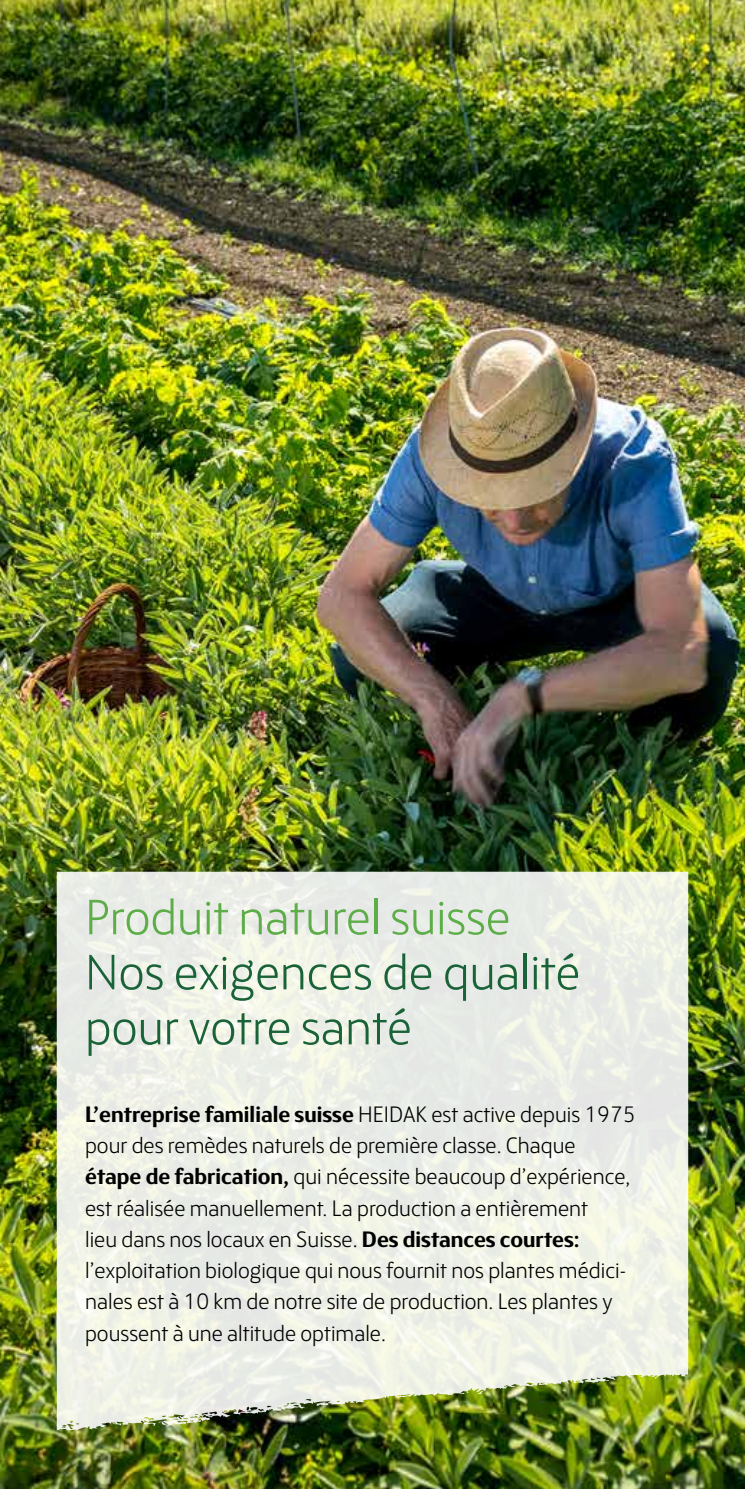
<style>
.page{position:relative;width:745px;height:1489px;background:#fff}
.page>*{position:absolute;margin:0;border:0;box-sizing:border-box;transform-origin:0 0}
.t1{font:300 50px/55px "FS Blake";color:#1a6338}
.t2{font:300 50px "FS Blake";color:#5dad48}
.t3{font:300 22.5px/31.2px "FS Blake";color:#000}
.s1{font-weight:700}
</style>
<div class="page">
<img style="left:0;top:0;width:744px;height:1488px">
<svg style="left:57px;top:871px;width:630px;height:559px;background:#e5e9dc"></svg>
<h1 class="t2" style="left:85px;top:882px;width:426px">Produit naturel suisse</h1>
<h1 class="t1" style="left:85px;top:941px;width:496px">Nos exigences de qualité pour votre santé</h1>
<p class="t3" style="left:85px;top:1097px;width:551px"><span class="s1">L’entreprise familiale suisse</span> HEIDAK est active depuis 1975 pour des remèdes naturels de première classe. Chaque <span class="s1">étape de fabrication,</span> qui nécessite beaucoup d’expérience, est réalisée manuellement. La production a entièrement<br>lieu dans nos locaux en Suisse. <span class="s1">Des distances courtes: </span>l’exploitation biologique qui nous fournit nos plantes médici&shy;nales est à 10 km de notre site de production. Les plantes y poussent à une altitude optimale.</p>
</div>
